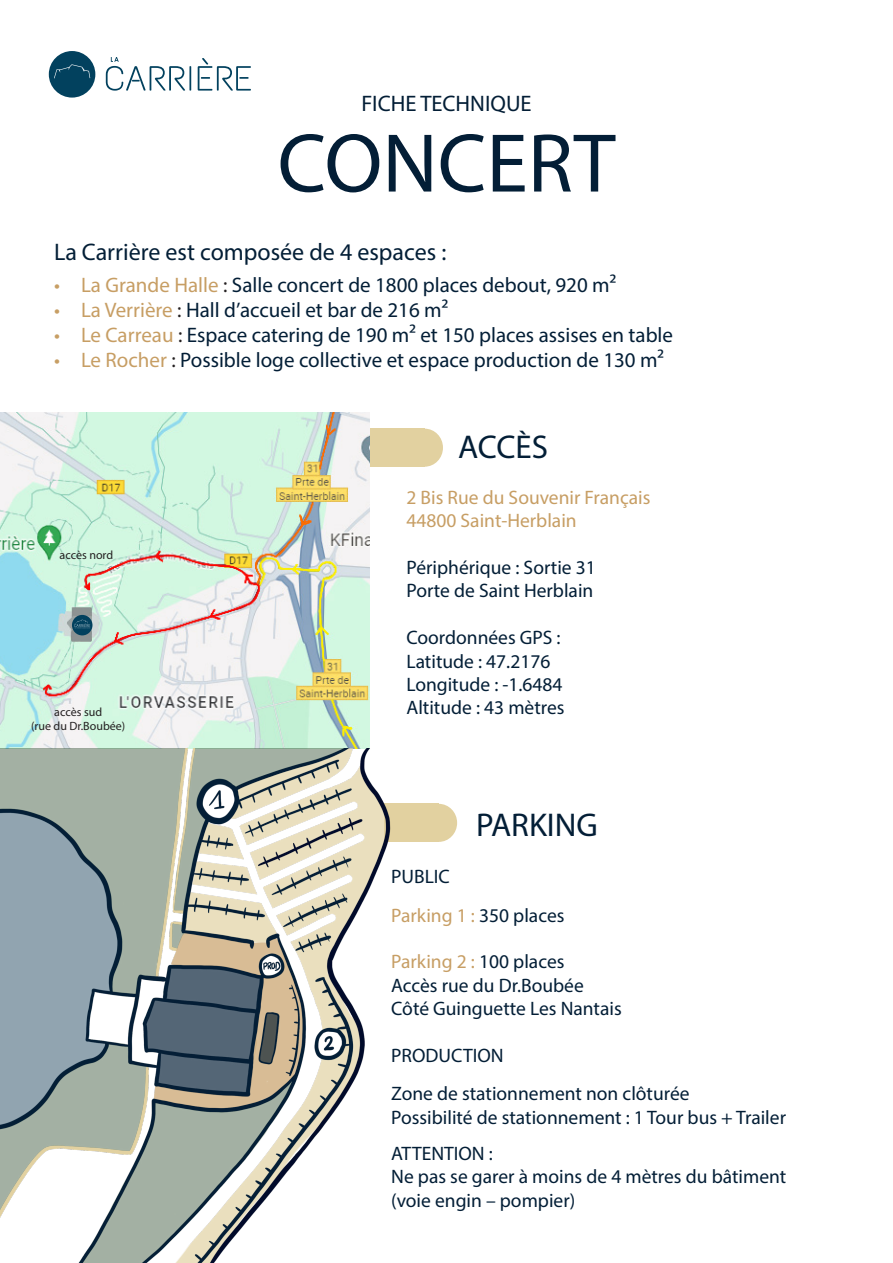
<style>
.page{position:relative;width:893px;height:1263px;background:#fff}
.page>*{position:absolute;margin:0;border:0;box-sizing:border-box;transform-origin:0 0}
.t1{font:84px "Myriad Pro";color:#031e36}
.t2{font:33px "Myriad Pro";color:#031e36}
.t3{font:24px "Myriad Pro";color:#031e36}
.t4{font:22.5px "Myriad Pro";color:#031e36}
.t5{font:21px "Myriad Pro";color:#031e36}
.t6{font:19.5px "Myriad Pro";color:#031e36}
.t7{font:19.5px "Myriad Pro";color:#c79e64}
.t8{font:12px "Myriad Pro";color:#231f20}
.s1{color:#c79e64}
.s2{color:#231f20}
.s3{color:#031e36}
</style>
<div class="page">
<img style="left:0;top:412px;width:370px;height:336px">
<svg style="left:106px;top:57px;width:85px;height:34px"></svg>
<svg style="left:198px;top:58px;width:53px;height:33px"></svg>
<div style="left:49px;top:51px;width:46px;height:47px;background:#02415e;border-radius:50%"></div>
<svg style="left:54px;top:64px;width:36px;height:14px"></svg>
<div style="left:406px;top:429px;width:37px;height:38px;background:#e2d1a0;border-radius:50%"></div>
<div style="left:370px;top:429px;width:55px;height:38px;background:#e2d1a0"></div>
<img style="left:0;top:748px;width:458px;height:515px">
<div style="left:72px;top:615px;width:20px;height:20px;background:#02415e;border-radius:50%"></div>
<svg style="left:74px;top:620px;width:16px;height:9px"></svg>
<p class="t4" style="left:361px;top:89px;width:172px">FICHE TECHNIQUE</p>
<p class="t1" style="left:278px;top:112px;width:339px">CONCERT</p>
<p class="t3" style="left:54px;top:237px;width:394px">La Carrière est composée de 4 espaces :</p>
<p class="t5" style="left:54px;top:272px;width:564px"><span class="s1">• La Grande Halle</span> <span class="s2">:</span> Salle concert de 1800 places debout, 920 m²</p>
<p class="t5" style="left:54px;top:297px;width:396px"><span class="s1">• La Verrière</span> <span class="s2">:</span> Hall d’accueil et bar de 216 m²</p>
<p class="t5" style="left:54px;top:322px;width:621px"><span class="s1">• Le Carreau</span> <span class="s2">:</span> Espace catering de 190 m² et 150 places assises en table</p>
<p class="t5" style="left:54px;top:347px;width:612px"><span class="s1">• Le Rocher</span> <span class="s2">:</span> Possible loge collective et espace production de 130 m²</p>
<p class="t8" style="left:60px;top:548px;width:55px">accès nord</p>
<p class="t8" style="left:54px;top:704px;width:49px">accès sud</p>
<p class="t8" style="left:31px;top:719px;width:96px">(rue du Dr.Boubée)</p>
<p class="t2" style="left:458px;top:427px;width:91px">ACCÈS</p>
<p class="t7" style="left:406px;top:485px;width:246px">2 Bis Rue du Souvenir Français</p>
<p class="t7" style="left:406px;top:509px;width:172px">44800 Saint-Herblain</p>
<p class="t6" style="left:406px;top:555px;width:191px">Périphérique : Sortie 31</p>
<p class="t6" style="left:406px;top:579px;width:188px">Porte de Saint Herblain</p>
<p class="t6" style="left:406px;top:626px;width:156px">Coordonnées GPS :</p>
<p class="t6" style="left:406px;top:649px;width:145px">Latitude : 47.2176</p>
<p class="t6" style="left:406px;top:672px;width:158px">Longitude : -1.6484</p>
<p class="t6" style="left:406px;top:696px;width:160px">Altitude : 43 mètres</p>
<p class="t2" style="left:476px;top:804px;width:123px">PARKING</p>
<p class="t6" style="left:391px;top:864px;width:60px">PUBLIC</p>
<p class="t7" style="left:391px;top:903px;width:175px">Parking 1 : <span class="s3">350 places</span></p>
<p class="t7" style="left:391px;top:950px;width:175px">Parking 2 : <span class="s3">100 places</span></p>
<p class="t6" style="left:391px;top:973px;width:194px">Accès rue du Dr.Boubée</p>
<p class="t6" style="left:391px;top:996px;width:232px">Côté Guinguette Les Nantais</p>
<p class="t6" style="left:391px;top:1043px;width:114px">PRODUCTION</p>
<p class="t6" style="left:391px;top:1082px;width:300px">Zone de stationnement non clôturée</p>
<p class="t6" style="left:391px;top:1105px;width:396px">Possibilité de stationnement : 1 Tour bus + Trailer</p>
<p class="t6" style="left:391px;top:1141px;width:103px">ATTENTION :</p>
<p class="t6" style="left:391px;top:1164px;width:397px">Ne pas se garer à moins de 4 mètres du bâtiment</p>
<p class="t6" style="left:391px;top:1188px;width:186px">(voie engin – pompier)</p>
</div>
